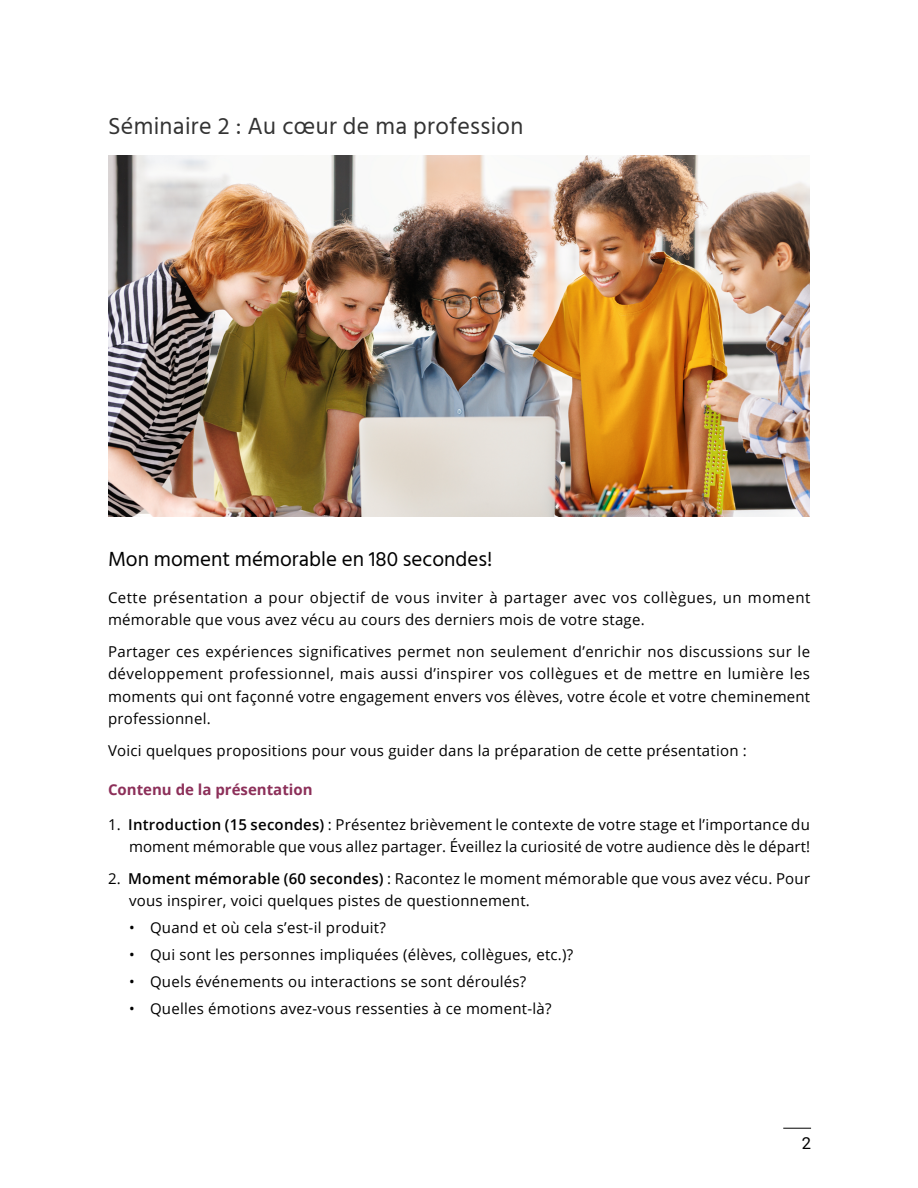
<style>
.page{position:relative;width:918px;height:1188px;background:#fff}
.page>*{position:absolute;margin:0;border:0;box-sizing:border-box;transform-origin:0 0}
.t1{font:24px "Hind Siliguri";letter-spacing:.015em;color:#333}
.t2{font:21px "Hind Siliguri";color:#000}
.t3{font:16.5px "Roboto";color:#000}
.enum_nbr{font:15px/22.5px "Open Sans";letter-spacing:.015em;color:#000}
.enum_dot{font:15px "Open Sans";letter-spacing:.015em;color:#000}
.t4{font:700 15px "Open Sans";color:#8c2f59}
.s1{font-weight:600}
</style>
<div class="page">
<svg style="left:783px;top:1128px;width:28px;height:1px"></svg>
<img style="left:108px;top:156px;width:702px;height:361px">
<h1 class="t1" style="left:108px;top:109px;width:417px">Séminaire 2 : Au cœur de ma profession</h1>
<h2 class="t2" style="left:108px;top:544px;width:386px">Mon moment mémorable en 180 secondes!</h2>
<p class="enum_nbr" style="left:108px;top:586px;width:704px">Cette présentation a pour objectif de vous inviter à partager avec vos collègues, un moment mémorable que vous avez vécu au cours des derniers mois de votre stage.</p>
<p class="enum_nbr" style="left:108px;top:640px;width:704px;text-align:justify">Partager ces expériences significatives permet non seulement d’enrichir nos discussions sur le développement professionnel, mais aussi d’inspirer vos collègues et de mettre en lumière les moments qui ont façonné votre engagement envers vos élèves, votre école et votre cheminement professionnel.</p>
<p class="enum_nbr" style="left:108px;top:739px;width:640px">Voici quelques propositions pour vous guider dans la préparation de cette présentation :</p>
<h4 class="t4" style="left:108px;top:779px;width:206px">Contenu de la présentation</h4>
<p class="enum_nbr" style="left:108px;top:813px;width:704px;text-align:right">1. <span class="s1">Introduction (15 secondes)</span> : Présentez brièvement le contexte de votre stage et l’importance du moment mémorable que vous allez partager. Éveillez la curiosité de votre audience dès le départ!</p>
<p class="enum_nbr" style="left:129px;top:867px;width:683px;text-indent:-21px">2. <span class="s1">Moment mémorable (60 secondes)</span> : Racontez le moment mémorable que vous avez vécu. Pour vous inspirer, voici quelques pistes de questionnement.</p>
<p class="enum_dot" style="left:129px;top:918px;width:258px">• Quand et où cela s’est-il produit?</p>
<p class="enum_dot" style="left:129px;top:945px;width:446px">• Qui sont les personnes impliquées (élèves, collègues, etc.)?</p>
<p class="enum_dot" style="left:129px;top:972px;width:399px">• Quels événements ou interactions se sont déroulés?</p>
<p class="enum_dot" style="left:129px;top:999px;width:424px">• Quelles émotions avez-vous ressenties à ce moment-là?</p>
<p class="t3" style="left:802px;top:1131px;width:11px">2</p>
</div>
